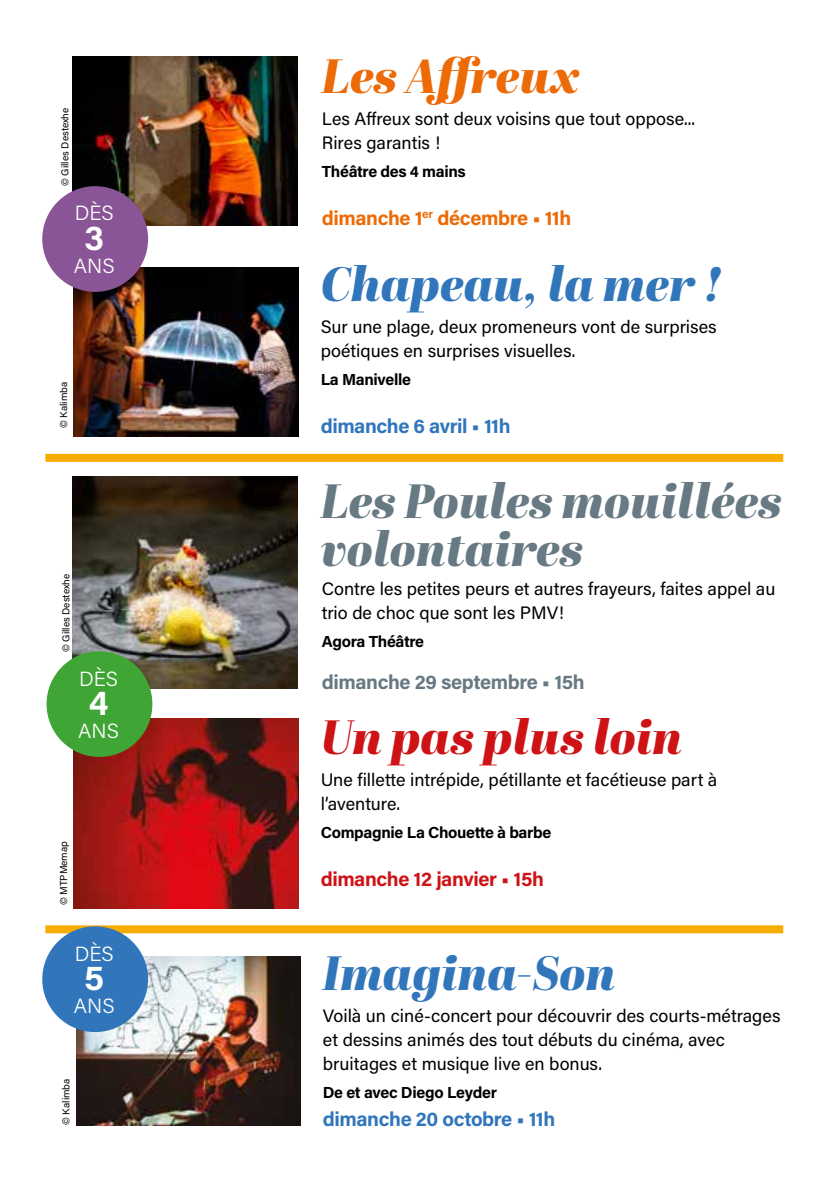
<style>
.page{position:relative;width:840px;height:1191px;background:#fff}
.page>*{position:absolute;margin:0;border:0;box-sizing:border-box;transform-origin:0 0}
.t1{font:italic 48px/48px "Abril Fatface";color:#677983}
.t2{font:italic 48px "Abril Fatface";color:#3176bb}
.t3{font:italic 48px "Abril Fatface";color:#ce1317}
.t4{font:italic 48px "Abril Fatface";letter-spacing:-.01em;color:#ed6b06}
.t5{font:700 33.6px "Acumin Pro";color:#fff}
.t6{font:300 20.6px "Acumin Pro";color:#fff}
.t7{font:700 20px "Acumin Pro";letter-spacing:-.02em;color:#3176bb}
.t8{font:700 20px "Acumin Pro";letter-spacing:-.02em;color:#ed6b06}
.t9{font:700 20px "Acumin Pro";letter-spacing:-.02em;color:#677983}
.t10{font:700 20px "Acumin Pro";letter-spacing:-.02em;color:#ce1317}
.t11{font:18px/24px "Acumin Pro";color:#000}
.t12{font:700 16px "Acumin Pro";letter-spacing:-.02em;color:#000}
.t13{font:10px "Acumin Pro";color:#000}
</style>
<div class="page">
<img style="left:72px;top:57px;width:225px;height:168px">
<div style="left:45px;top:454px;width:737px;height:8px;background:#f7ac00"></div>
<img style="left:73px;top:268px;width:225px;height:168px">
<img style="left:72px;top:476px;width:225px;height:212px">
<div style="left:45px;top:925px;width:737px;height:8px;background:#f7ac00"></div>
<img style="left:73px;top:718px;width:225px;height:190px">
<img style="left:76px;top:956px;width:225px;height:169px">
<div style="left:42px;top:186px;width:106px;height:106px;background:#8a5596;border-radius:50%"></div>
<div style="left:42px;top:926px;width:106px;height:106px;background:#3176bb;border-radius:50%"></div>
<div style="left:47px;top:651px;width:105px;height:106px;background:#3fa535;border-radius:50%"></div>
<p class="t13" style="left:58px;top:186px;width:80px;rotate:-90deg">© Gilles Destexhe</p>
<p class="t6" style="left:75px;top:199px;width:41px">DÈS</p>
<h2 class="t5" style="left:84px;top:215px;width:21px">3</h2>
<p class="t6" style="left:74px;top:251px;width:42px">ANS</p>
<p class="t13" style="left:57px;top:428px;width:48px;rotate:-90deg">© Kalimba</p>
<h1 class="t4" style="left:321px;top:41px;width:259px">Les Affreux</h1>
<p class="t11" style="left:321px;top:106px;width:375px">Les Affreux sont deux voisins que tout oppose...<br>Rires garantis !</p>
<p class="t12" style="left:321px;top:160px;width:145px">Théâtre des 4 mains</p>
<p class="t8" style="left:321px;top:204px;width:251px">dimanche 1<sup>er</sup> décembre • 11h</p>
<h1 class="t2" style="left:320px;top:250px;width:403px">Chapeau, la mer !</h1>
<p class="t11" style="left:320px;top:314px;width:397px">Sur une plage, deux promeneurs vont de surprises poétiques en surprises visuelles.</p>
<p class="t12" style="left:320px;top:368px;width:92px">La Manivelle</p>
<p class="t7" style="left:320px;top:412px;width:191px">dimanche 6 avril • 11h</p>
<h1 class="t1" style="left:320px;top:475px;width:462px">Les Poules mouillées volontaires</h1>
<p class="t13" style="left:59px;top:652px;width:80px;rotate:-90deg">© Gilles Destexhe</p>
<p class="t11" style="left:321px;top:576px;width:455px">Contre les petites peurs et autres frayeurs, faites appel au trio de choc que sont les PMV!</p>
<p class="t12" style="left:321px;top:630px;width:104px">Agora Théâtre</p>
<p class="t9" style="left:321px;top:668px;width:264px">dimanche 29 septembre • 15h</p>
<p class="t6" style="left:79px;top:664px;width:41px">DÈS</p>
<h2 class="t5" style="left:89px;top:680px;width:21px">4</h2>
<p class="t6" style="left:78px;top:716px;width:42px">ANS</p>
<h1 class="t3" style="left:320px;top:703px;width:363px">Un pas plus loin</h1>
<p class="t11" style="left:320px;top:767px;width:398px">Une fillette intrépide, pétillante et facétieuse part à l’aventure.</p>
<p class="t12" style="left:320px;top:821px;width:232px">Compagnie La Chouette à barbe</p>
<p class="t10" style="left:320px;top:865px;width:225px">dimanche 12 janvier • 15h</p>
<p class="t13" style="left:57px;top:905px;width:66px;rotate:-90deg">© MTPMemap</p>
<p class="t6" style="left:75px;top:939px;width:41px">DÈS</p>
<h2 class="t5" style="left:84px;top:955px;width:22px">5</h2>
<p class="t6" style="left:74px;top:991px;width:42px">ANS</p>
<p class="t13" style="left:59px;top:1125px;width:48px;rotate:-90deg">© Kalimba</p>
<h1 class="t2" style="left:323px;top:938px;width:294px">Imagina-Son</h1>
<p class="t11" style="left:323px;top:1002px;width:459px">Voilà un ciné-concert pour découvrir des courts-métrages et dessins animés des tout débuts du cinéma, avec bruitages et musique live en bonus.</p>
<p class="t12" style="left:323px;top:1080px;width:175px">De et avec Diego Leyder</p>
<p class="t7" style="left:323px;top:1104px;width:234px">dimanche 20 octobre • 11h</p>
</div>
